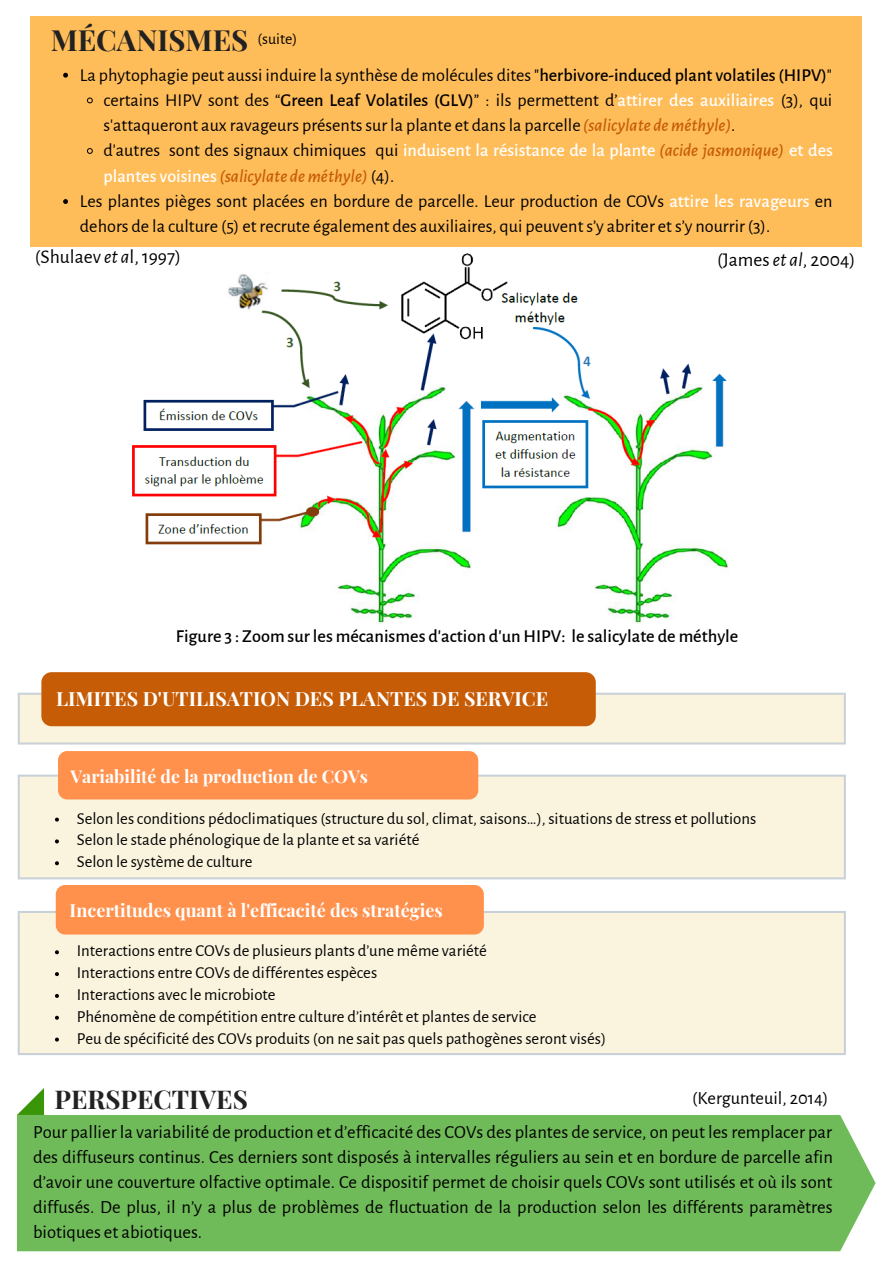
<style>
.page{position:relative;width:894px;height:1264px;background:#fff}
.page>*{position:absolute;margin:0;border:0;box-sizing:border-box;transform-origin:0 0}
.t1{font:700 29.25px "Playfair Display";color:#222}
.t2{font:700 25.95px "Playfair Display";color:#222}
.t3{font:700 19.65px "Playfair Display";color:#fff}
.t4{font:19.5px "Alegreya Sans";color:#000}
.t5{font:18.6px/25.2px "Alegreya Sans";color:#000;text-align:justify}
.t6{font:18.45px "Alegreya Sans";color:#000}
.t7{font:500 18.3px "Alegreya Sans";color:#000}
.t8{font:18.15px "Alegreya Sans";color:#000}
.t9{font:500 18.15px "Alegreya Sans";color:#fff}
.t10{font:italic 500 18.15px "Alegreya Sans";color:#c65c06}
.t11{font:700 18px "Playfair Display";color:#fff}
.t12{font:700 17.7px "Playfair Display";color:#fff}
.t13{font:16.8px/21.8px "Alegreya Sans";color:#000}
.s1{font-weight:500}
.s2{font-weight:500;color:#fff}
.s3{font-weight:500;font-style:italic;color:#c65c06}
.s4{font-weight:400;color:#000}
.s5{font-style:italic;color:#c65c06}
.s6{font-style:normal;color:#fff}
.s7{font-weight:400;font-style:normal;color:#000}
.s8{font-style:italic}
</style>
<div class="page">
<img style="left:132px;top:253px;width:596px;height:371px">
<div style="left:19px;top:693px;width:825px;height:50px;background:#faf3de"></div>
<hr style="left:18px;top:694px;width:2px;height:48px;background:#c8d0d8">
<hr style="left:843px;top:694px;width:2px;height:48px;background:#c8d0d8">
<hr style="left:20px;top:742px;width:823px;height:2px;background:#c8d0d8">
<hr style="left:20px;top:692px;width:823px;height:2px;background:#c8d0d8">
<div style="left:41px;top:672px;width:554px;height:54px;background:#c65c06;border-radius:10px"></div>
<div style="left:19px;top:775px;width:825px;height:103px;background:#faf3de"></div>
<hr style="left:18px;top:776px;width:2px;height:101px;background:#c8d0d8">
<hr style="left:843px;top:776px;width:2px;height:101px;background:#c8d0d8">
<hr style="left:20px;top:877px;width:823px;height:2px;background:#c8d0d8">
<hr style="left:20px;top:774px;width:823px;height:2px;background:#c8d0d8">
<div style="left:58px;top:751px;width:420px;height:48px;background:#ff914d;border-radius:9px"></div>
<div style="left:19px;top:911px;width:825px;height:143px;background:#faf3de"></div>
<hr style="left:18px;top:913px;width:2px;height:140px;background:#c8d0d8">
<hr style="left:843px;top:913px;width:2px;height:140px;background:#c8d0d8">
<hr style="left:20px;top:1053px;width:823px;height:2px;background:#c8d0d8">
<hr style="left:20px;top:910px;width:823px;height:3px;background:#c8d0d8">
<div style="left:56px;top:885px;width:427px;height:49px;background:#ff914d;border-radius:9px"></div>
<svg style="left:55px;top:817px;width:4px;height:4px"></svg>
<svg style="left:55px;top:839px;width:4px;height:4px"></svg>
<svg style="left:55px;top:861px;width:4px;height:4px"></svg>
<svg style="left:55px;top:950px;width:4px;height:4px"></svg>
<svg style="left:55px;top:972px;width:4px;height:4px"></svg>
<svg style="left:55px;top:994px;width:4px;height:3px"></svg>
<svg style="left:55px;top:1015px;width:4px;height:4px"></svg>
<svg style="left:55px;top:1037px;width:4px;height:4px"></svg>
<svg style="left:18px;top:1088px;width:26px;height:26px"></svg>
<div style="left:17px;top:1114px;width:858px;height:137px;background:#70bb59"></div>
<div style="left:30px;top:16px;width:831px;height:230px;background:#ffbd59"></div>
<svg style="left:63px;top:73px;width:5px;height:5px"></svg>
<svg style="left:86px;top:97px;width:7px;height:7px"></svg>
<svg style="left:87px;top:148px;width:6px;height:6px"></svg>
<svg style="left:63px;top:199px;width:5px;height:5px"></svg>
<h1 class="t1" style="left:51px;top:20px;width:248px">MÉCANISMES <sup>(suite)</sup></h1>
<p class="t8" style="left:80px;top:64px;width:753px">La phytophagie peut aussi induire la synthèse de molécules dites "<span class="s1">herbivore-induced plant volatiles (HIPV)</span>"</p>
<p class="t8" style="left:103px;top:89px;width:730px">certains HIPV sont des “<span class="s1">Green Leaf Volatiles (GLV)</span>” : ils permettent d’<span class="s2">attirer des auxiliaires</span> (3), qui</p>
<p class="t8" style="left:103px;top:115px;width:633px">s'attaqueront aux ravageurs présents sur la plante et dans la parcelle <span class="s3">(salicylate deméthyle)</span>.</p>
<p class="t9" style="left:103px;top:140px;width:730px"><span class="s4">d'autres sont des signaux chimiques qui</span> induisent la résistance de la plante <span class="s5">(acide jasmonique)</span> et des</p>
<p class="t10" style="left:103px;top:165px;width:292px"><span class="s6">plantes voisines</span> (salicylate deméthyle) <span class="s7">(4).</span></p>
<p class="t8" style="left:80px;top:190px;width:753px">Les plantes pièges sont placées en bordure de parcelle. Leur production de COVs <span class="s2">attire les ravageurs</span> en</p>
<p class="t8" style="left:80px;top:216px;width:691px">dehors de la culture (5) et recrute également des auxiliaires, qui peuvent s’y abriter et s’y nourrir (3).</p>
<p class="t4" style="left:35px;top:246px;width:148px">(Shulaev <span class="s8">et a</span>l, 1997)</p>
<p class="t4" style="left:716px;top:248px;width:140px">(James <span class="s8">et al</span>, 2004)</p>
<p class="t7" style="left:176px;top:625px;width:563px">Figure 3 : Zoom sur les mécanismes d'action d'un HIPV: le salicylate de méthyle</p>
<p class="t3" style="left:56px;top:684px;width:493px">LIMITES D'UTILISATION DES PLANTES DE SERVICE</p>
<p class="t12" style="left:70px;top:763px;width:299px">Variabilité de la production de COVs</p>
<p class="t13" style="left:77px;top:807px;width:681px">Selon les conditions pédoclimatiques (structure du sol, climat, saisons…), situations de stress et pollutions<br>Selon le stade phénologique de la plante et sa variété<br>Selon le système de culture</p>
<p class="t11" style="left:70px;top:897px;width:374px">Incertitudes quant à l'efficacité des stratégies</p>
<p class="t13" style="left:77px;top:940px;width:530px">Interactions entre COVs de plusieurs plants d’une même variété<br>Interactions entre COVs de différentes espèces<br>Interactions avec le microbiote<br>Phénomène de compétition entre culture d’intérêt et plantes de service<br>Peu de spécificité des COVs produits (on ne sait pas quels pathogènes seront visés)</p>
<h2 class="t2" style="left:54px;top:1081px;width:195px">PERSPECTIVES</h2>
<p class="t6" style="left:692px;top:1087px;width:138px">(Kergunteuil, 2014)</p>
<p class="t5" style="left:33px;top:1119px;width:801px">Pour pallier la variabilité de production et d’efficacité des COVs des plantes de service, on peut les remplacer par des diffuseurs continus. Ces derniers sont disposés à intervalles réguliers au sein et en bordure de parcelle afin d’avoir une couverture olfactive optimale. Ce dispositif permet de choisir quels COVs sont utilisés et où ils sont diffusés. De plus, il n’y a plus de problèmes de fluctuation de la production selon les différents paramètres biotiques et abiotiques.</p>
</div>
